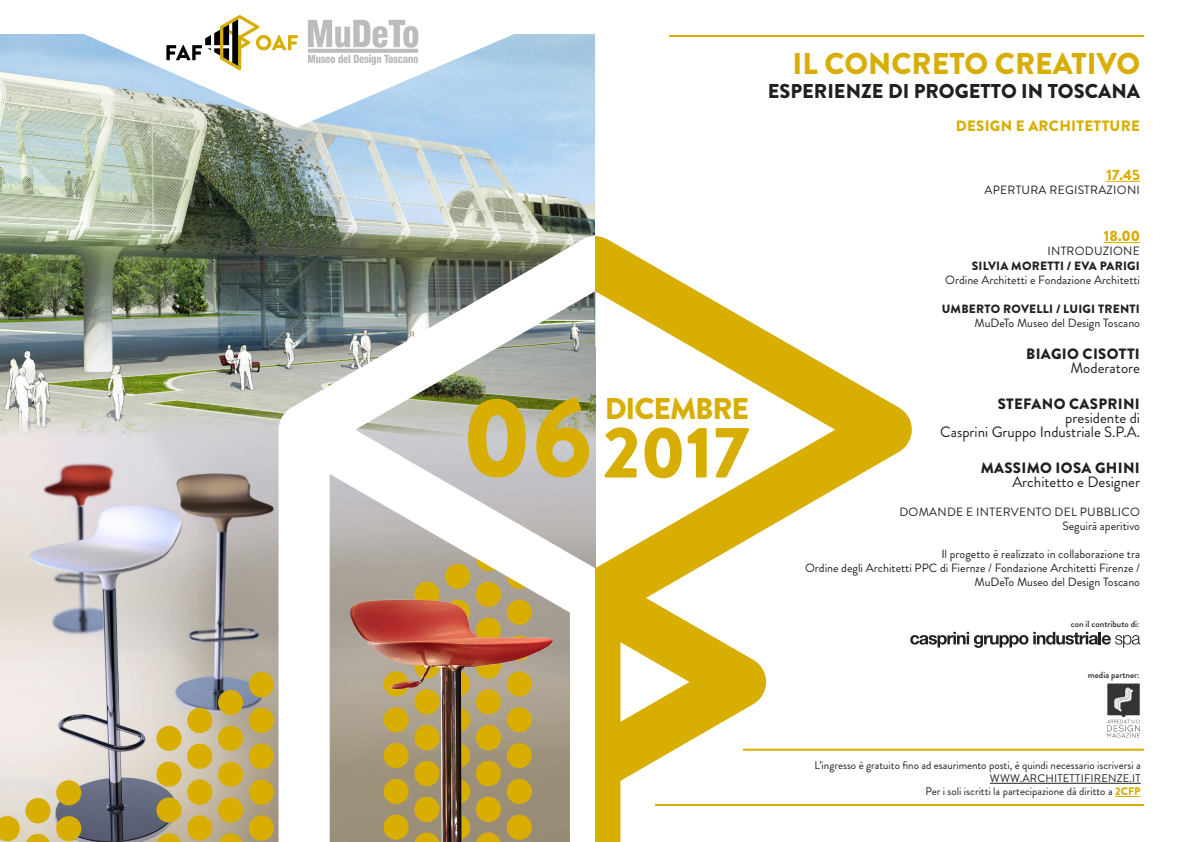
<style>
.page{position:relative;width:1191px;height:842px;background:#fff}
.page>*{position:absolute;margin:0;border:0;box-sizing:border-box;transform-origin:0 0}
.t1{font:900 112.6px "Brandon Grotesque";color:#d8ae03}
.t2{font:900 30px "Brandon Grotesque";color:#d8ae03}
.t3{font:900 30px "Brandon Grotesque";letter-spacing:-.035em;color:#d8ae03}
.t4{font:900 20px "Brandon Grotesque";color:#231f20}
.t5{font:15px "Brandon Grotesque";color:#231f20}
.t6{font:900 15px "Brandon Grotesque";letter-spacing:.02em;color:#231f20}
.t7{font:900 15px "Brandon Grotesque";letter-spacing:.02em;color:#d8ae03}
.t8{font:12px "Brandon Grotesque";color:#231f20}
.t9{font:12px "Brandon Grotesque";letter-spacing:.02em;color:#231f20}
.t10{font:900 12px "Brandon Grotesque";letter-spacing:.02em;color:#231f20}
.t11{font:11px "Brandon Grotesque";color:#231f20}
.t12{font:11px "Brandon Grotesque";letter-spacing:.02em;color:#231f20}
.t13{font:500 9px "Brandon Grotesque";color:#231f20}
.s1{font-weight:900;color:#d8ae03}
</style>
<div class="page">
<svg style="left:7px;top:19px;width:586px;height:17px"></svg>
<img style="left:308px;top:20px;width:110px;height:16px">
<img style="left:1108px;top:683px;width:31px;height:54px">
<hr style="left:669px;top:35px;width:475px;height:2px;background:#d8ae03">
<hr style="left:655px;top:804px;width:489px;height:2px;background:#d8ae03">
<hr style="left:743px;top:749px;width:401px;height:2px;background:#d8ae03">
<hr style="left:989px;top:783px;width:151px;height:1px;background:#231f20">
<svg style="left:1115px;top:796px;width:25px;height:1px"></svg>
<hr style="left:1106px;top:181px;width:34px;height:1px;background:#d8ae03">
<hr style="left:1104px;top:242px;width:36px;height:1px;background:#d8ae03">
<svg style="left:166px;top:15px;width:132px;height:21px"></svg>
<svg style="left:911px;top:632px;width:229px;height:16px"></svg>
<svg style="left:596px;top:236px;width:315px;height:606px"></svg>
<img style="left:0;top:36px;width:596px;height:806px">
<p class="t1" style="left:462px;top:358px;width:132px">06</p>
<p class="t3" style="left:604px;top:387px;width:146px">DICEMBRE</p>
<p class="t2" style="left:792px;top:43px;width:349px">IL CONCRETO CREATIVO</p>
<p class="t4" style="left:768px;top:77px;width:374px">ESPERIENZE DI PROGETTO IN TOSCANA</p>
<p class="t7" style="left:955px;top:115px;width:186px">DESIGN E ARCHITETTURE</p>
<p class="t7" style="left:1106px;top:164px;width:35px">17.45</p>
<p class="t9" style="left:984px;top:182px;width:157px">APERTURA REGISTRAZIONI</p>
<p class="t7" style="left:1104px;top:225px;width:38px">18.00</p>
<p class="t9" style="left:1047px;top:243px;width:94px">INTRODUZIONE</p>
<p class="t10" style="left:971px;top:257px;width:170px">SILVIA MORETTI / EVA PARIGI</p>
<p class="t8" style="left:945px;top:271px;width:196px">Ordine Architetti e Fondazione Architetti</p>
<p class="t10" style="left:941px;top:300px;width:200px">UMBERTO ROVELLI / LUIGI TRENTI</p>
<p class="t8" style="left:974px;top:314px;width:167px">MuDeTo Museo del Design Toscano</p>
<p class="t6" style="left:1026px;top:343px;width:115px">BIAGIO CISOTTI</p>
<p class="t5" style="left:1070px;top:358px;width:71px">Moderatore</p>
<p class="t6" style="left:997px;top:393px;width:144px">STEFANO CASPRINI</p>
<p class="t5" style="left:1065px;top:408px;width:76px">presidente di</p>
<p class="t5" style="left:940px;top:422px;width:201px">Casprini Gruppo Industriale S.P.A.</p>
<p class="t6" style="left:980px;top:457px;width:161px">MASSIMO IOSA GHINI</p>
<p class="t5" style="left:1012px;top:472px;width:129px">Architetto e Designer</p>
<p class="t9" style="left:899px;top:503px;width:242px">DOMANDE E INTERVENTO DEL PUBBLICO</p>
<p class="t8" style="left:1062px;top:517px;width:79px">Seguirà aperitivo</p>
<p class="t8" style="left:941px;top:545px;width:200px">Il progetto è realizzato in collaborazione tra</p>
<p class="t8" style="left:805px;top:559px;width:336px">Ordine degli Architetti PPC di Fiernze / Fondazione Architetti Firenze /</p>
<p class="t8" style="left:974px;top:573px;width:167px">MuDeTo Museo del Design Toscano</p>
<p class="t13" style="left:1070px;top:618px;width:70px">con il contributo di:</p>
<p class="t13" style="left:1088px;top:669px;width:53px">media partner:</p>
<p class="t11" style="left:814px;top:758px;width:328px">L’ingresso è gratuito fino ad esaurimento posti, è quindi necessario iscriversi a</p>
<p class="t12" style="left:989px;top:771px;width:152px">WWW.ARCHITETTIFIRENZE.IT</p>
<p class="t11" style="left:925px;top:784px;width:217px">Per i soli iscritti la partecipazione dà diritto a <span class="s1">2CFP</span></p>
</div>
